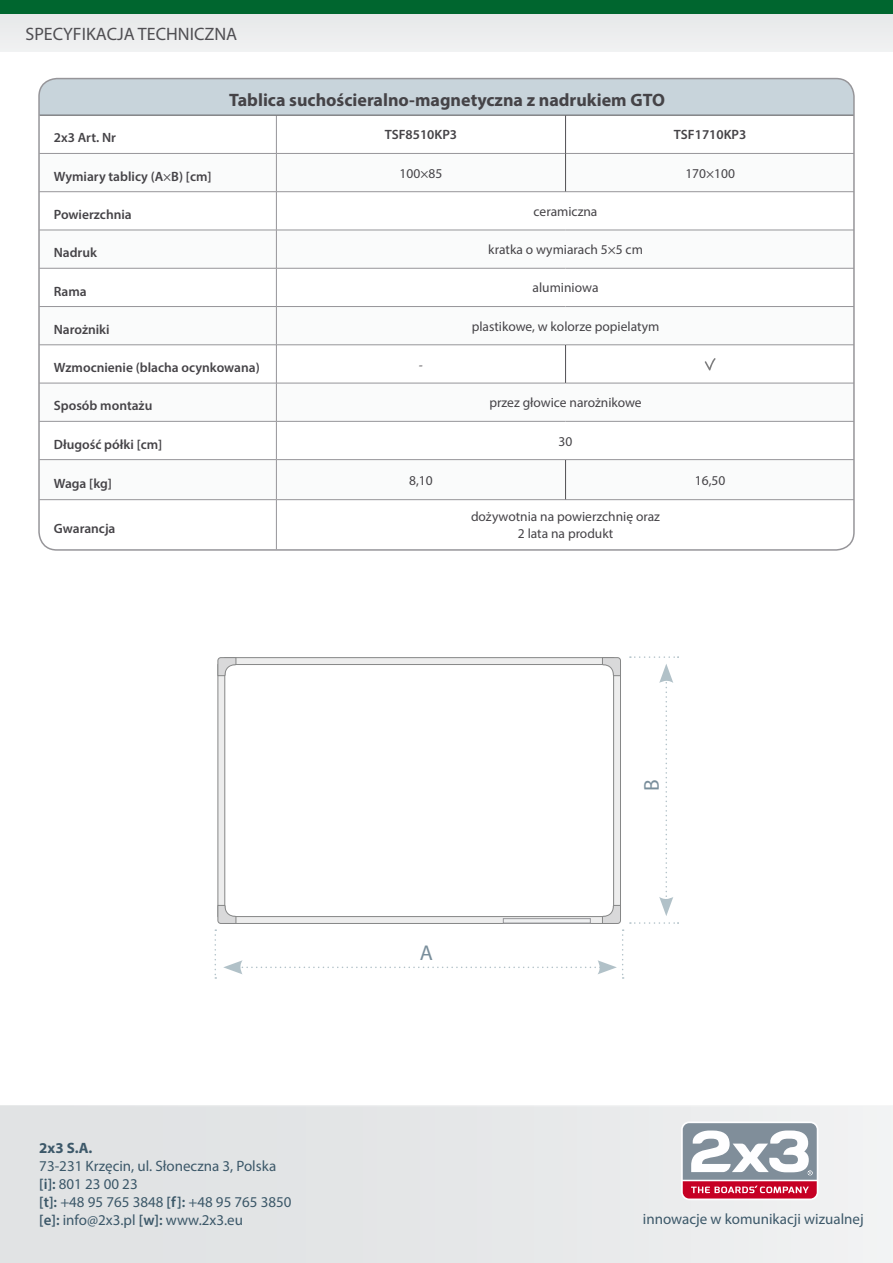
<style>
.page{position:relative;width:893px;height:1263px;background:#fff}
.page>*{position:absolute;margin:0;border:0;box-sizing:border-box;transform-origin:0 0}
.t1{font:21.45px "Myriad Pro";color:#798e9b}
.t2{font:700 18px "Myriad Pro";color:#454347}
.t3{font:18px "Myriad Pro";color:#504f53}
.t4{font:15px/18px "Myriad Pro";color:#3c5869}
.t5{font:700 15px "Myriad Pro";color:#3c5869}
.t6{font:13.5px/16.2px "Myriad Pro";color:#454347;text-align:center}
.t7{font:600 13.5px "Myriad Pro";color:#454347}
.t8{font:13.5px "Minion Pro";color:#454347}
.s1{font-weight:400}
.s2{font-weight:600}
</style>
<div class="page">
<div style="left:0;top:0;width:893px;height:51px;background:#ebeced"></div>
<svg style="left:0;top:1105px;width:893px;height:158px;background:#e6e7e8"></svg>
<div style="left:0;top:0;width:893px;height:14px;background:#00662f"></div>
<div style="left:39px;top:79px;width:815px;height:36px;background:#c8d4db"></div>
<svg style="left:41px;top:154px;width:811px;height:345px"></svg>
<hr style="left:276px;top:115px;width:1px;height:38px;background:#969599">
<hr style="left:39px;top:153px;width:237px;height:1px;background:#969599">
<hr style="left:276px;top:153px;width:289px;height:1px;background:#969599">
<hr style="left:276px;top:154px;width:1px;height:38px;background:#969599">
<hr style="left:566px;top:153px;width:288px;height:1px;background:#969599">
<hr style="left:39px;top:191px;width:237px;height:1px;background:#969599">
<hr style="left:276px;top:191px;width:290px;height:1px;background:#969599">
<hr style="left:276px;top:192px;width:1px;height:38px;background:#969599">
<hr style="left:566px;top:191px;width:288px;height:1px;background:#969599">
<hr style="left:39px;top:230px;width:237px;height:1px;background:#969599">
<hr style="left:276px;top:230px;width:290px;height:1px;background:#969599">
<hr style="left:276px;top:230px;width:1px;height:38px;background:#969599">
<hr style="left:566px;top:230px;width:288px;height:1px;background:#969599">
<hr style="left:39px;top:268px;width:237px;height:1px;background:#969599">
<hr style="left:276px;top:268px;width:290px;height:1px;background:#969599">
<hr style="left:276px;top:268px;width:1px;height:38px;background:#969599">
<hr style="left:566px;top:268px;width:288px;height:1px;background:#969599">
<hr style="left:39px;top:306px;width:237px;height:1px;background:#969599">
<hr style="left:276px;top:306px;width:290px;height:1px;background:#969599">
<hr style="left:276px;top:307px;width:1px;height:38px;background:#969599">
<hr style="left:566px;top:306px;width:288px;height:1px;background:#969599">
<hr style="left:39px;top:345px;width:237px;height:1px;background:#969599">
<hr style="left:276px;top:345px;width:290px;height:1px;background:#969599">
<hr style="left:276px;top:345px;width:1px;height:38px;background:#969599">
<hr style="left:566px;top:345px;width:288px;height:1px;background:#969599">
<hr style="left:39px;top:383px;width:237px;height:1px;background:#969599">
<hr style="left:276px;top:383px;width:290px;height:1px;background:#969599">
<hr style="left:276px;top:383px;width:1px;height:38px;background:#969599">
<hr style="left:566px;top:383px;width:288px;height:1px;background:#969599">
<hr style="left:39px;top:421px;width:237px;height:1px;background:#969599">
<hr style="left:276px;top:421px;width:290px;height:1px;background:#969599">
<hr style="left:276px;top:421px;width:1px;height:38px;background:#969599">
<hr style="left:566px;top:421px;width:288px;height:1px;background:#969599">
<hr style="left:39px;top:459px;width:237px;height:1px;background:#969599">
<hr style="left:276px;top:459px;width:290px;height:1px;background:#969599">
<hr style="left:276px;top:460px;width:1px;height:39px;background:#969599">
<hr style="left:566px;top:459px;width:288px;height:1px;background:#969599">
<hr style="left:39px;top:499px;width:237px;height:1px;background:#969599">
<hr style="left:276px;top:499px;width:290px;height:1px;background:#969599">
<hr style="left:276px;top:500px;width:1px;height:49px;background:#969599">
<hr style="left:566px;top:499px;width:288px;height:1px;background:#969599">
<hr style="left:39px;top:115px;width:237px;height:1px;background:#504f53">
<hr style="left:276px;top:115px;width:290px;height:1px;background:#504f53">
<hr style="left:566px;top:115px;width:288px;height:1px;background:#504f53">
<hr style="left:565px;top:115px;width:1px;height:38px;background:#504f53">
<hr style="left:565px;top:153px;width:1px;height:39px;background:#504f53">
<hr style="left:565px;top:345px;width:1px;height:38px;background:#504f53">
<hr style="left:565px;top:460px;width:1px;height:39px;background:#504f53">
<svg style="left:705px;top:358px;width:11px;height:12px"></svg>
<svg style="left:217px;top:657px;width:404px;height:248px"></svg>
<svg style="left:602px;top:657px;width:19px;height:19px"></svg>
<svg style="left:217px;top:657px;width:20px;height:19px"></svg>
<svg style="left:630px;top:656px;width:49px;height:2px"></svg>
<svg style="left:630px;top:922px;width:49px;height:2px"></svg>
<svg style="left:215px;top:905px;width:409px;height:74px"></svg>
<svg style="left:659px;top:664px;width:14px;height:252px"></svg>
<svg style="left:503px;top:918px;width:88px;height:5px"></svg>
<svg style="left:681px;top:1121px;width:137px;height:79px"></svg>
<svg style="left:683px;top:1123px;width:134px;height:75px"></svg>
<h2 class="t3" style="left:26px;top:22px;width:213px">SPECYFIKACJA TECHNICZNA</h2>
<h2 class="t2" style="left:229px;top:88px;width:437px">Tablica suchościeralno-magnetyczna z nadrukiem GTO</h2>
<p class="t7" style="left:54px;top:129px;width:64px">2x3 Art. Nr</p>
<p class="t7" style="left:385px;top:126px;width:74px">TSF8510KP3</p>
<p class="t7" style="left:674px;top:126px;width:74px">TSF1710KP3</p>
<p class="t7" style="left:54px;top:168px;width:159px">Wymiary tablicy (A<span class="s1">×</span>B) [cm]</p>
<p class="t6" style="left:400px;top:165px;width:44px">100×85</p>
<p class="t6" style="left:685px;top:165px;width:51px">170×100</p>
<p class="t7" style="left:54px;top:206px;width:79px">Powierzchnia</p>
<p class="t6" style="left:534px;top:203px;width:65px">ceramiczna</p>
<p class="t7" style="left:54px;top:244px;width:45px">Nadruk</p>
<p class="t6" style="left:488px;top:241px;width:156px">kratka o wymiarach 5×5 cm</p>
<p class="t7" style="left:54px;top:282px;width:34px">Rama</p>
<p class="t6" style="left:533px;top:280px;width:67px">aluminiowa</p>
<p class="t7" style="left:54px;top:321px;width:57px">Narożniki</p>
<p class="t6" style="left:472px;top:318px;width:189px">plastikowe, w kolorze popielatym</p>
<p class="t7" style="left:54px;top:359px;width:207px">Wzmocnienie (blacha ocynkowana)</p>
<p class="t8" style="left:419px;top:355px;width:6px">-</p>
<p class="t7" style="left:54px;top:397px;width:100px">Sposób montażu</p>
<p class="t6" style="left:489px;top:394px;width:154px">przez głowice narożnikowe</p>
<p class="t7" style="left:54px;top:435px;width:110px">Długość półki [cm]</p>
<p class="t6" style="left:559px;top:433px;width:15px">30</p>
<p class="t7" style="left:54px;top:475px;width:60px">Waga [kg]</p>
<p class="t6" style="left:409px;top:472px;width:25px">8,10</p>
<p class="t6" style="left:695px;top:472px;width:32px">16,50</p>
<p class="t7" style="left:54px;top:519px;width:63px">Gwarancja</p>
<p class="t6" style="left:471px;top:509px;width:191px">dożywotnia na powierzchnię oraz<br>2 lata na produkt</p>
<p class="t5" style="left:39px;top:1138px;width:55px">2x3 S.A.</p>
<p class="t4" style="left:39px;top:1156px;width:254px">73-231 Krzęcin, ul. Słoneczna 3, Polska <span class="s2">[i]:</span> 801 23 00 23<br><span class="s2">[t]:</span> +48 95 765 3848 <span class="s2">[f]:</span> +48 95 765 3850 <span class="s2">[e]:</span> info@2x3.pl <span class="s2">[w]:</span> www.2x3.eu</p>
<h1 class="t1" style="left:420px;top:940px;width:15px">A</h1>
<h1 class="t1" style="left:638px;top:791px;width:13px;rotate:-90deg">B</h1>
<p class="t4" style="left:643px;top:1210px;width:222px">innowacje w komunikacji wizualnej</p>
</div>
